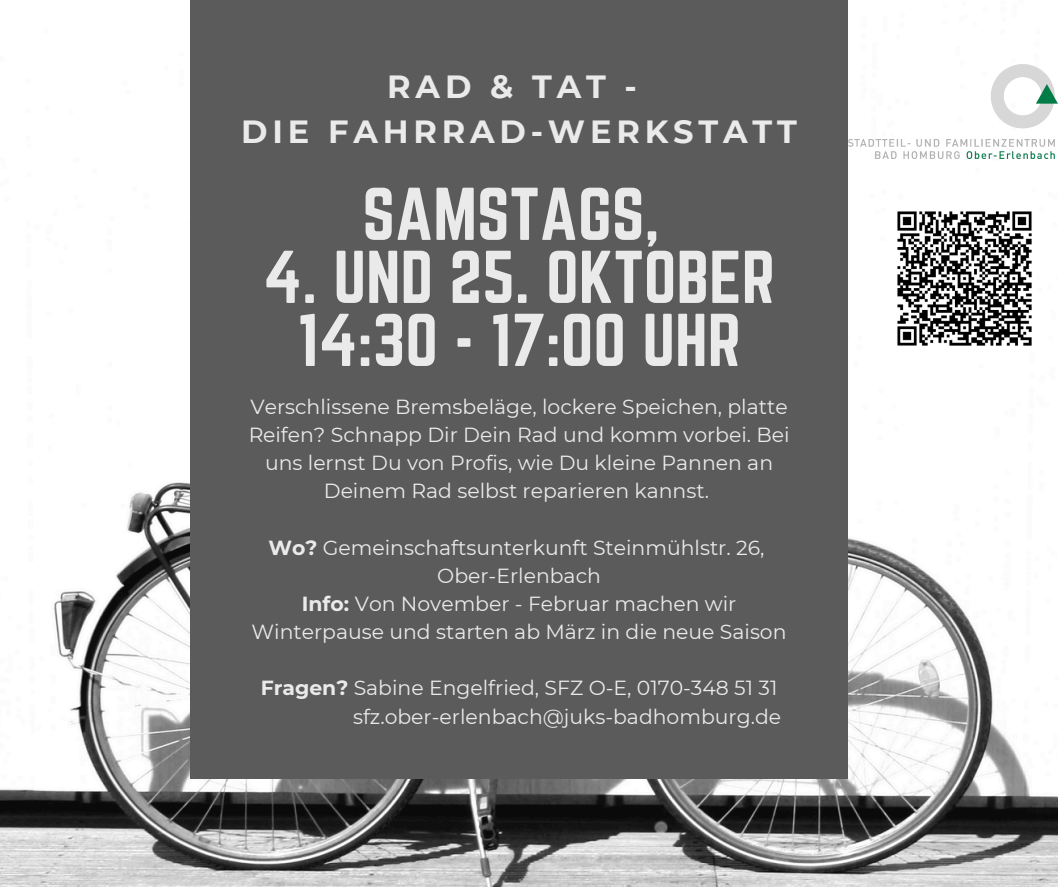
<style>
.page{position:relative;width:1058px;height:887px;background:#fff}
.page>*{position:absolute;margin:0;border:0;box-sizing:border-box;transform-origin:0 0}
.t1{font:65.25px/63px "Norwester";color:#eaeaea;text-align:center}
.t2{font:700 32.1px/44.8px "Montserrat";letter-spacing:.15em;color:#eaeaea;text-align:center}
.t3{font:20.4px/28.2px "Montserrat";color:#eaeaea;text-align:center}
.s1{font-weight:700}
</style>
<div class="page">
<img style="left:0;top:0;width:1058px;height:886px">
<div style="left:190px;top:0;width:657px;height:778px;background:#5b5b5b"></div>
<img style="left:848px;top:64px;width:209px;height:95px">
<img style="left:892px;top:207px;width:144px;height:144px">
<h2 class="t2" style="left:241px;top:64px;width:557px">RAD &amp; TAT -<br>DIE FAHRRAD-WERKSTATT</h2>
<h1 class="t1" style="left:362px;top:182px;width:299px">SAMSTAGS,</h1>
<h1 class="t1" style="left:263px;top:245px;width:513px">4. UND 25. OKTOBER<br>14:30 - 17:00 UHR</h1>
<p class="t3" style="left:248px;top:392px;width:543px">Verschlissene Bremsbeläge, lockere Speichen, platte Reifen? Schnapp Dir Dein Rad und komm vorbei. Bei uns lernst Du von Profis, wie Du kleine Pannen an Deinem Rad selbst reparieren kannst.</p>
<p class="t3" style="left:251px;top:533px;width:536px"><span class="s1">Wo?</span> Gemeinschaftsunterkunft Steinmühlstr. 26, Ober-Erlenbach<br><span class="s1">Info:</span> Von November - Februar machen wir Winterpause und starten ab März in die neue Saison</p>
<p class="t3" style="left:261px;top:674px;width:522px;text-align:right"><span class="s1">Fragen?</span> Sabine Engelfried, SFZ O-E, 0170-348 51 31 sfz.ober-erlenbach@juks-badhomburg.de</p>
</div>
